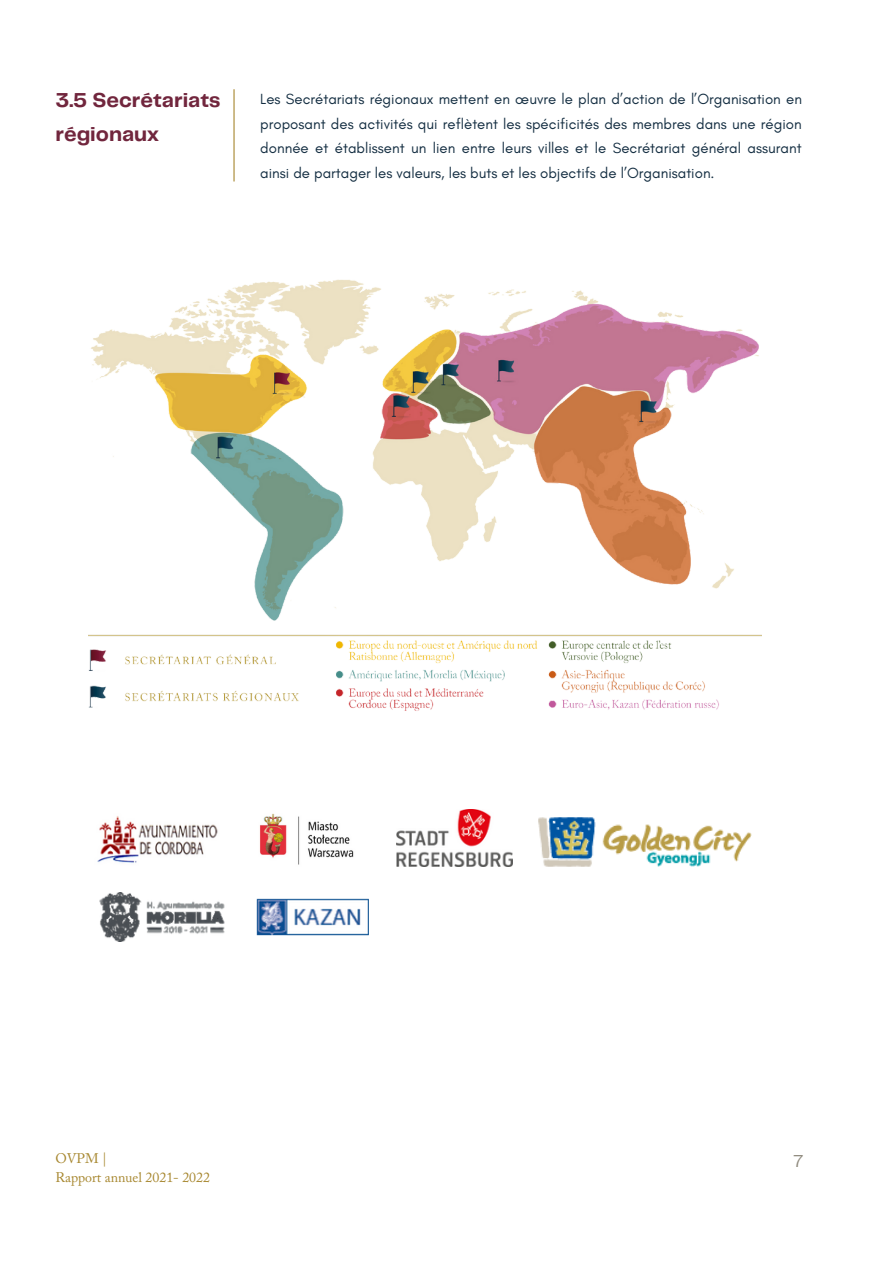
<style>
.page{position:relative;width:893px;height:1264px;background:#fff}
.page>*{position:absolute;margin:0;border:0;box-sizing:border-box;transform-origin:0 0}
.t1{font:700 21px/33.8px "Telegraf";color:#71263d}
.t2{font:18px "Telegraf";color:#8f8a7e}
.t3{font:15px/24.8px "Glacial Indifference";color:#132d41;text-align:justify}
.t4{font:13.8px "Adobe Caslon Pro";color:#a7872f}
</style>
<div class="page">
<hr style="left:233px;top:89px;width:1px;height:92px;background:#a7872f">
<img style="left:88px;top:279px;width:673px;height:432px">
<img style="left:97px;top:816px;width:121px;height:47px">
<img style="left:260px;top:813px;width:94px;height:52px">
<img style="left:396px;top:810px;width:116px;height:56px">
<img style="left:538px;top:817px;width:214px;height:50px">
<img style="left:99px;top:892px;width:126px;height:49px">
<img style="left:257px;top:898px;width:111px;height:37px">
<h1 class="t1" style="left:55px;top:84px;width:166px">3.5 Secrétariats régionaux</h1>
<p class="t3" style="left:260px;top:86px;width:543px">Les Secrétariats régionaux mettent en œuvre le plan d’action de l’Organisation en proposant des activités qui reflètent les spécificités des membres dans une région donnée et établissent un lien entre leurs villes et le Secrétariat général assurant ainsi de partager les valeurs, les buts et les objectifs de l’Organisation.</p>
<p class="t4" style="left:55px;top:1152px;width:53px">OVPM |</p>
<p class="t2" style="left:793px;top:1153px;width:11px">7</p>
<p class="t4" style="left:55px;top:1171px;width:156px">Rapport annuel 2021- 2022</p>
</div>
